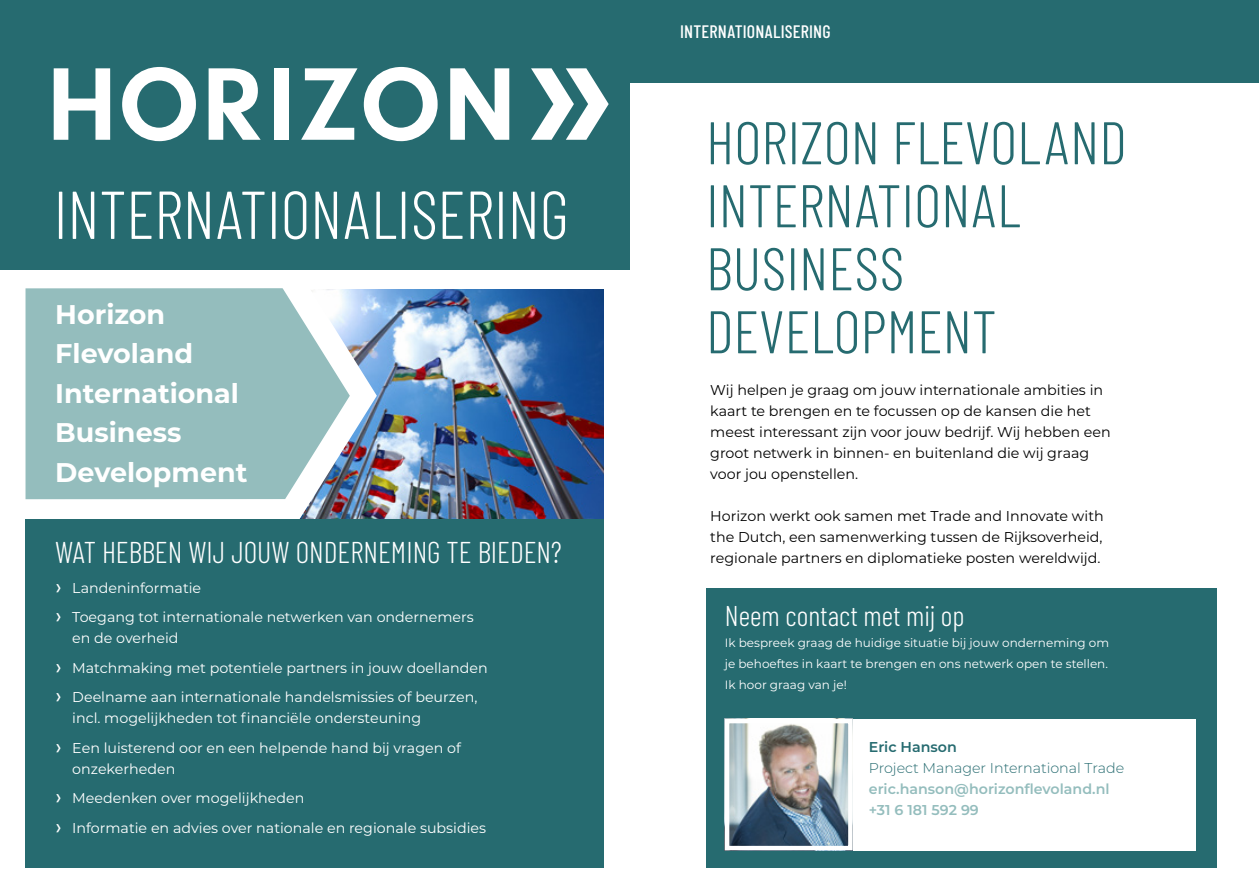
<style>
.page{position:relative;width:1259px;height:893px;background:#fff}
.page>*{position:absolute;margin:0;border:0;box-sizing:border-box;transform-origin:0 0}
.t1{font:300 67.5px "Barlow Condensed";color:#fff}
.t2{font:300 60px/63px "Barlow Condensed";color:#266b70}
.t3{font:300 30px "Barlow Condensed";color:#fff}
.t4{font:300 28.5px "Barlow Condensed";color:#fff}
.t5{font:700 27px/39.6px "Montserrat";color:#fff}
.t6{font:500 18px "Barlow Condensed";letter-spacing:.01em;color:#fff}
.t7{font:14.25px/29.5px "Montserrat";color:#fff}
.t8{font:14.25px/21px "Montserrat";color:#000}
.t9{font:600 14.25px/21px "Montserrat";color:#94bdbd}
.t10{font:300 14.25px "Montserrat";color:#266b70}
.t11{font:600 14.25px "Montserrat";color:#266b70}
.t12{font:12px/21px "Montserrat";color:#fff;text-align:justify}
</style>
<div class="page">
<img style="left:377px;top:289px;width:227px;height:230px">
<div style="left:26px;top:288px;width:200px;height:211px;background:#94bdbd"></div>
<svg style="left:226px;top:269px;width:151px;height:250px;fill:#94bdbd"></svg>
<div style="left:0;top:0;width:629px;height:269px;background:#266b70"></div>
<svg style="left:54px;top:68px;width:56px;height:72px"></svg>
<svg style="left:122px;top:67px;width:74px;height:74px"></svg>
<svg style="left:209px;top:68px;width:52px;height:72px"></svg>
<div style="left:274px;top:68px;width:15px;height:72px;background:#fff"></div>
<svg style="left:301px;top:68px;width:56px;height:72px"></svg>
<svg style="left:364px;top:67px;width:73px;height:74px"></svg>
<svg style="left:450px;top:68px;width:59px;height:72px"></svg>
<svg style="left:531px;top:68px;width:77px;height:72px"></svg>
<div style="left:617px;top:0;width:642px;height:83px;background:#266b70"></div>
<div style="left:26px;top:519px;width:578px;height:348px;background:#266b70"></div>
<div style="left:706px;top:588px;width:510px;height:279px;background:#266b70"></div>
<div style="left:725px;top:719px;width:471px;height:131px;background:#fff"></div>
<img style="left:730px;top:724px;width:117px;height:121px">
<div style="left:725px;top:719px;width:127px;height:131px;border:4px solid #fff"></div>
<h1 class="t1" style="left:54px;top:173px;width:516px">INTERNATIONALISERING</h1>
<h3 class="t5" style="left:55px;top:293px;width:194px">Horizon<br>Flevoland<br>International<br>Business<br>Development</h3>
<h3 class="t3" style="left:55px;top:534px;width:508px">WAT HEBBEN WIJ JOUW ONDERNEMING TE BIEDEN?</h3>
<p class="t7" style="left:72px;top:572px;width:403px">Landeninformatie<br>Toegang tot internationale netwerken van ondernemers</p>
<p class="t7" style="left:72px;top:623px;width:417px">en de overheid<br>Matchmaking met potentiele partners in jouw doellanden<br>Deelname aan internationale handelsmissies of beurzen,</p>
<p class="t7" style="left:72px;top:703px;width:390px">incl. mogelijkheden tot financiële ondersteuning<br>Een luisterend oor en een helpende hand bij vragen of</p>
<p class="t7" style="left:72px;top:753px;width:415px">onzekerheden<br>Meedenken over mogelijkheden<br>Informatie en advies over nationale en regionale subsidies</p>
<p class="t6" style="left:680px;top:21px;width:152px">INTERNATIONALISERING</p>
<h2 class="t2" style="left:706px;top:110px;width:422px">HORIZON FLEVOLAND<br>INTERNATIONAL<br>BUSINESS<br>DEVELOPMENT</h2>
<p class="t8" style="left:710px;top:379px;width:402px">Wij helpen je graag om jouw internationale ambities in kaart te brengen en te focussen op de kansen die het meest interessant zijn voor jouw bedrijf. Wij hebben een groot netwerk in binnen- en buitenland die wij graag voor jou openstellen.</p>
<p class="t8" style="left:710px;top:505px;width:395px;text-align:justify">Horizon werkt ook samen met Trade and Innovate with the Dutch, een samenwerking tussen de Rijksoverheid, regionale partners en diplomatieke posten wereldwijd.</p>
<h3 class="t4" style="left:725px;top:598px;width:241px">Neem contact met mij op</h3>
<p class="t12" style="left:725px;top:632px;width:386px">Ik bespreek graag de huidige situatie bij jouw onderneming om je behoeftes in kaart te brengen en ons netwerk open te stellen.<br>Ik hoor graag van je!</p>
<p class="t11" style="left:869px;top:737px;width:90px">Eric Hanson</p>
<p class="t10" style="left:869px;top:759px;width:257px">Project Manager International Trade</p>
<p class="t9" style="left:869px;top:778px;width:242px">eric.hanson@horizonflevoland.nl +31 6 181 592 99</p>
</div>
